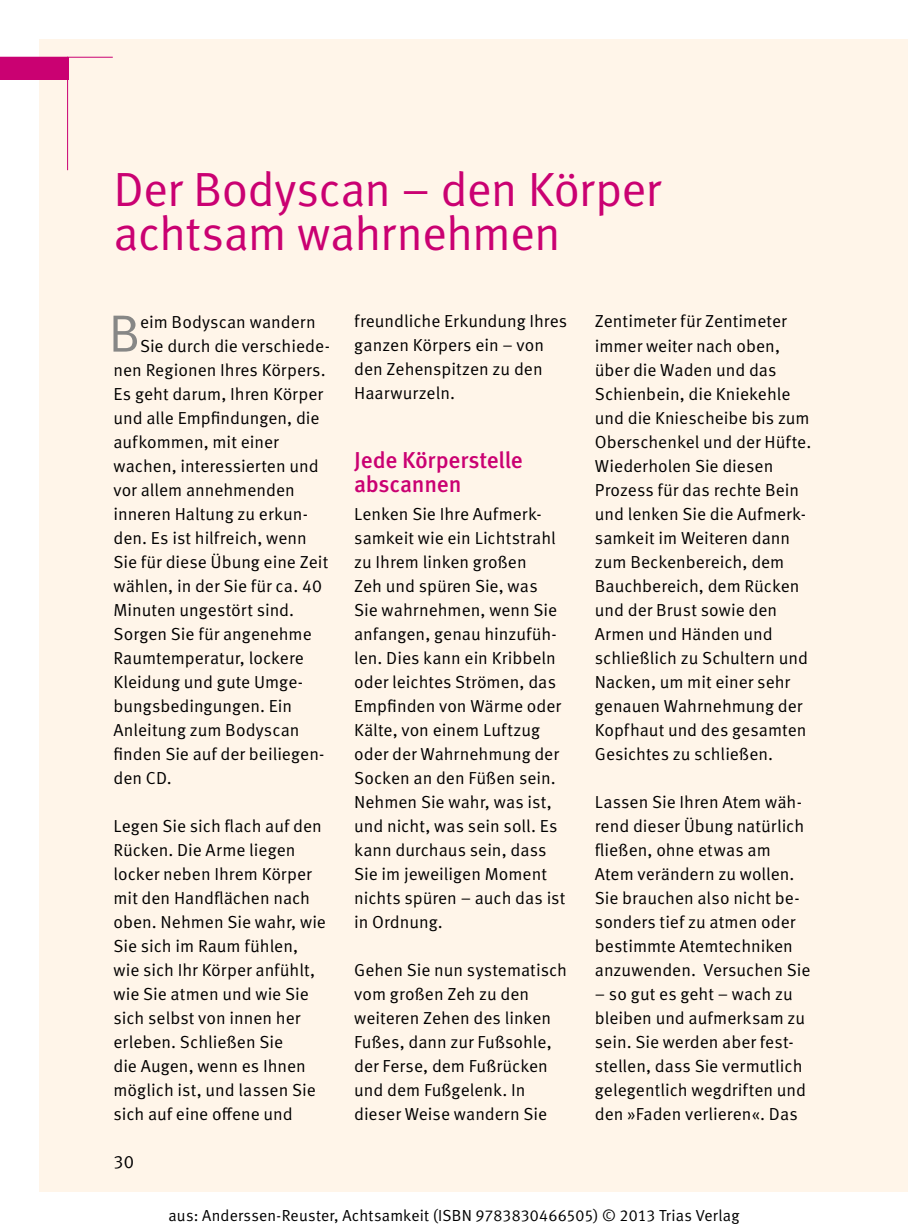
<style>
.page{position:relative;width:908px;height:1231px;background:#fff}
.page>*{position:absolute;margin:0;border:0;box-sizing:border-box;transform-origin:0 0}
.t1{font:52.4px "Meta Pro";color:#878786}
.t2{font:48px/44px "Meta Pro";letter-spacing:-.02em;color:#ca0172}
.t3{font:500 23px/24px "Meta Pro";letter-spacing:-.01em;color:#ca0172}
.t4{font:18px "Meta Pro";color:#000}
.t5{font:17.4px/24px "Meta Pro";color:#000}
.t6{font:16px "Meta Normal LF";letter-spacing:.01em;color:#000}
</style>
<div class="page">
<div style="left:40px;top:40px;width:867px;height:1151px;background:#fff5e9"></div>
<hr style="left:0;top:57px;width:113px;height:1px;background:#ca0172">
<div style="left:0;top:57px;width:68px;height:22px;background:#ca0172"></div>
<hr style="left:67px;top:57px;width:1px;height:113px;background:#ca0172">
<h2 class="t2" style="left:113px;top:169px;width:549px">Der Bodyscan – den Körper achtsam wahrnehmen</h2>
<h1 class="t1" style="left:108px;top:300px;width:33px">B</h1>
<p class="t5" style="left:140px;top:310px;width:177px">eim Bodyscan wandern</p>
<p class="t5" style="left:140px;top:334px;width:191px">Sie durch die verschiede-</p>
<p class="t5" style="left:113px;top:358px;width:213px">nen Regionen Ihres Körpers.</p>
<p class="t5" style="left:113px;top:382px;width:211px">Es geht darum, Ihren Körper</p>
<p class="t5" style="left:113px;top:406px;width:207px">und alle Empfindungen, die</p>
<p class="t5" style="left:113px;top:430px;width:167px">aufkommen, mit einer</p>
<p class="t5" style="left:113px;top:454px;width:207px">wachen, interessierten und</p>
<p class="t5" style="left:113px;top:478px;width:183px">vor allem annehmenden</p>
<p class="t5" style="left:113px;top:502px;width:196px">inneren Haltung zu erkun-</p>
<p class="t5" style="left:113px;top:526px;width:195px">den. Es ist hilfreich, wenn</p>
<p class="t5" style="left:113px;top:550px;width:216px">Sie für diese Übung eine Zeit</p>
<p class="t5" style="left:113px;top:574px;width:210px">wählen, in der Sie für ca. 40</p>
<p class="t5" style="left:113px;top:598px;width:182px">Minuten ungestört sind.</p>
<p class="t5" style="left:113px;top:622px;width:200px">Sorgen Sie für angenehme</p>
<p class="t5" style="left:113px;top:646px;width:192px">Raumtemperatur, lockere</p>
<p class="t5" style="left:113px;top:670px;width:191px">Kleidung und gute Umge-</p>
<p class="t5" style="left:113px;top:694px;width:180px">bungsbedingungen. Ein</p>
<p class="t5" style="left:113px;top:718px;width:187px">Anleitung zum Bodyscan</p>
<p class="t5" style="left:113px;top:742px;width:212px">finden Sie auf der beiliegen-</p>
<p class="t5" style="left:113px;top:766px;width:60px">den CD.</p>
<p class="t5" style="left:113px;top:814px;width:214px">Legen Sie sich flach auf den<br>Rücken. Die Arme liegen locker neben Ihrem Körper mit den Handflächen nach oben. Nehmen Sie wahr, wie<br>Sie sich im Raum fühlen, wie sich Ihr Körper anfühlt, wie Sie atmen und wie Sie sich selbst von innen her erleben. Schließen Sie<br>die Augen, wenn es Ihnen möglich ist, und lassen Sie sich auf eine offene und</p>
<p class="t4" style="left:113px;top:1150px;width:22px">30</p>
<p class="t5" style="left:354px;top:310px;width:214px">freundliche Erkundung Ihres ganzen Körpers ein – von den Zehenspitzen zu den<br>Haarwurzeln.</p>
<h3 class="t3" style="left:354px;top:448px;width:170px">Jede Körperstelle abscannen</h3>
<p class="t5" style="left:354px;top:502px;width:213px">Lenken Sie Ihre Aufmerk&shy;samkeit wie ein Lichtstrahl zu Ihrem linken großen<br>Zeh und spüren Sie, was<br>Sie wahrnehmen, wenn Sie anfangen, genau hinzufüh&shy;len. Dies kann ein Kribbeln oder leichtes Strömen, das<br>Empfinden von Wärme oder<br>Kälte, von einem Luftzug oder der Wahrnehmung der<br>Socken an den Füßen sein.<br>Nehmen Sie wahr, was ist, und nicht, was sein soll. Es kann durchaus sein, dass<br>Sie im jeweiligen Moment nichts spüren – auch das ist in Ordnung.</p>
<p class="t5" style="left:354px;top:958px;width:214px">Gehen Sie nun systematisch vom großen Zeh zu den weiteren Zehen des linken<br>Fußes, dann zur Fußsohle, der Ferse, dem Fußrücken und dem Fußgelenk. In dieser Weise wandern Sie</p>
<p class="t5" style="left:594px;top:310px;width:218px">Zentimeter für Zentimeter immer weiter nach oben, über die Waden und das<br>Schienbein, die Kniekehle und die Kniescheibe bis zum<br>Oberschenkel und der Hüfte.<br>Wiederholen Sie diesen<br>Prozess für das rechte Bein und lenken Sie die Aufmerk&shy;samkeit im Weiteren dann zum Beckenbereich, dem<br>Bauchbereich, dem Rücken und der Brust sowie den<br>Armen und Händen und schließlich zu Schultern und<br>Nacken, um mit einer sehr genauen Wahrnehmung der<br>Kopfhaut und des gesamten<br>Gesichtes zu schließen.</p>
<p class="t5" style="left:594px;top:790px;width:217px">Lassen Sie Ihren Atem wäh&shy;rend dieser Übung natürlich fließen, ohne etwas am<br>Atem verändern zu wollen.<br>Sie brauchen also nicht be&shy;sonders tief zu atmen oder bestimmte Atemtechniken anzuwenden. Versuchen Sie</p>
<p class="t5" style="left:594px;top:982px;width:213px">– so gut es geht – wach zu bleiben und aufmerksam zu sein. Sie werden aber fest&shy;stellen, dass Sie vermutlich gelegentlich wegdriften und den »Faden verlieren«. Das</p>
<p class="t6" style="left:168px;top:1205px;width:572px">aus: Anderssen-Reuster, Achtsamkeit (ISBN 9783830466505) © 2013 Trias Verlag</p>
</div>
